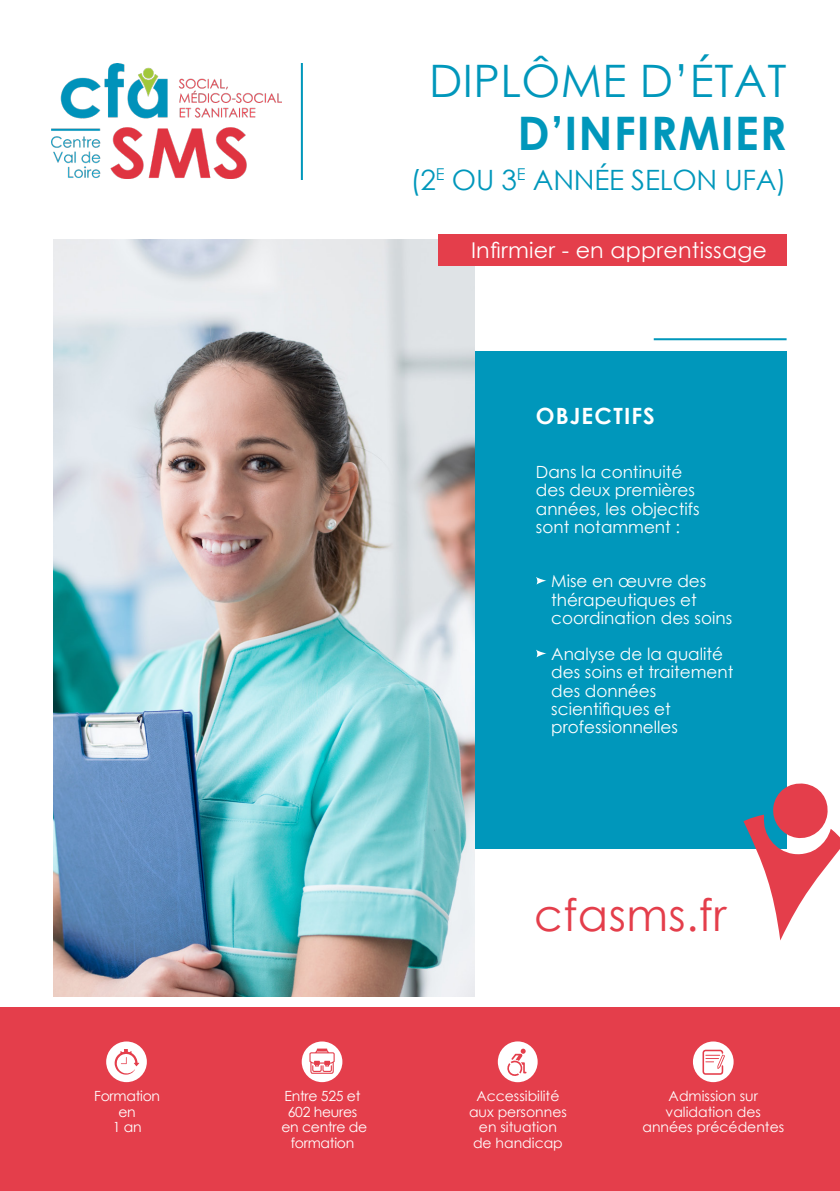
<style>
.page{position:relative;width:840px;height:1191px;background:#fff}
.page>*{position:absolute;margin:0;border:0;box-sizing:border-box;transform-origin:0 0}
.t1{font:700 46.2px "Century Gothic";letter-spacing:.02em;color:#0097bb}
.t2{font:44.8px "Century Gothic";letter-spacing:.01em;color:#0097bb}
.t3{font:44.4px "Century Gothic";letter-spacing:.01em;color:#e43e4b}
.t4{font:28px "Century Gothic";letter-spacing:-.01em;color:#0097bb}
.t5{font:700 22.4px "Century Gothic";letter-spacing:.05em;color:#fff}
.t6{font:21.8px "Century Gothic";letter-spacing:.01em;color:#fff}
.t7{font:16.8px/18.2px "Century Gothic";color:#fff}
.t8{font:14px/15.4px "Century Gothic";color:#fff;text-align:center}
.t9{font:14px/15.4px "Century Gothic";letter-spacing:-.02em;color:#fff;text-align:center}
</style>
<div class="page">
<div style="left:0;top:1007px;width:839px;height:184px;background:#e43e4b"></div>
<div style="left:448px;top:351px;width:338px;height:498px;background:#0097bb"></div>
<svg style="left:536px;top:577px;width:10px;height:7px"></svg>
<svg style="left:536px;top:649px;width:10px;height:8px"></svg>
<hr style="left:653px;top:338px;width:133px;height:2px;background:#0097bb">
<hr style="left:301px;top:63px;width:2px;height:117px;background:#0097bb">
<img style="left:52px;top:63px;width:229px;height:115px">
<img style="left:53px;top:240px;width:421px;height:756px">
<div style="left:438px;top:234px;width:348px;height:32px;background:#e43e4b"></div>
<svg style="left:743px;top:781px;width:96px;height:159px"></svg>
<svg style="left:497px;top:1041px;width:40px;height:41px"></svg>
<svg style="left:301px;top:1041px;width:41px;height:41px"></svg>
<svg style="left:106px;top:1041px;width:41px;height:41px"></svg>
<svg style="left:693px;top:1041px;width:40px;height:41px"></svg>
<p class="t9" style="left:94px;top:1088px;width:67px">Formation</p>
<p class="t8" style="left:118px;top:1103px;width:19px">en</p>
<p class="t8" style="left:113px;top:1119px;width:30px">1 an</p>
<p class="t2" style="left:429px;top:49px;width:359px">DIPLÔME D’ÉTAT</p>
<p class="t1" style="left:517px;top:98px;width:270px">D’INFIRMIER</p>
<p class="t4" style="left:410px;top:160px;width:377px">(2<sup>E</sup> OU 3<sup>E</sup> ANNÉE SELON UFA)</p>
<p class="t6" style="left:471px;top:235px;width:297px">Infirmier - en apprentissage</p>
<p class="t5" style="left:535px;top:398px;width:120px">OBJECTIFS</p>
<p class="t7" style="left:535px;top:463px;width:165px">Dans la continuité des deux premières années, les objectifs sont notamment :</p>
<p class="t7" style="left:551px;top:572px;width:182px">Mise en œuvre des thérapeutiques et coordination des soins</p>
<p class="t7" style="left:551px;top:645px;width:183px">Analyse de la qualité des soins et traitement des données scientifiques et professionnelles</p>
<p class="t9" style="left:284px;top:1088px;width:77px">Entre 525 et</p>
<p class="t9" style="left:287px;top:1103px;width:71px">602 heures</p>
<p class="t9" style="left:281px;top:1119px;width:87px">en centre de formation</p>
<p class="t3" style="left:534px;top:884px;width:194px">cfasms.fr</p>
<p class="t8" style="left:476px;top:1088px;width:85px">Accessibilité</p>
<p class="t8" style="left:468px;top:1104px;width:99px">aux personnes</p>
<p class="t8" style="left:478px;top:1119px;width:79px">en situation</p>
<p class="t8" style="left:472px;top:1134px;width:91px">de handicap</p>
<p class="t8" style="left:642px;top:1088px;width:143px">Admission sur validation des années précédentes</p>
</div>
